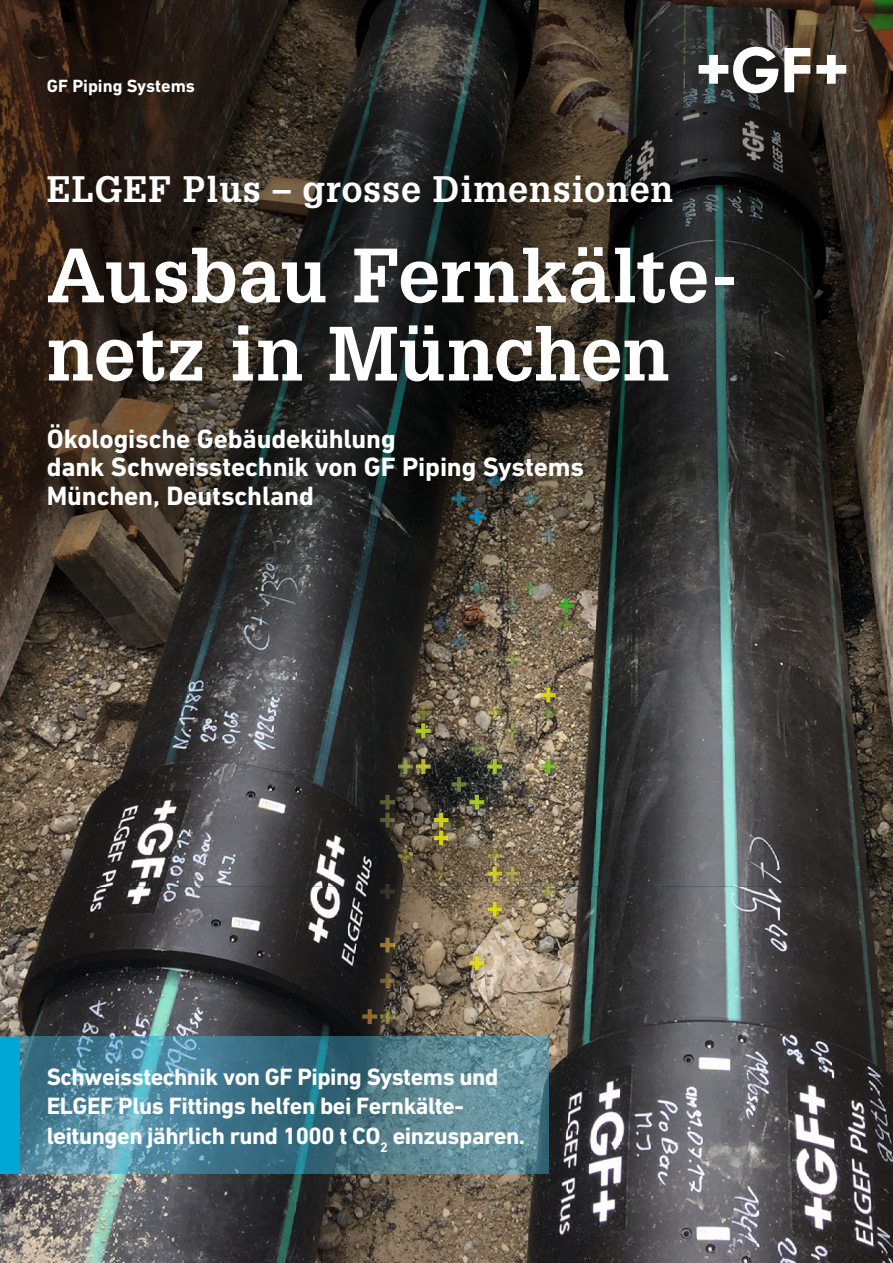
<style>
.page{position:relative;width:893px;height:1263px;background:#fff}
.page>*{position:absolute;margin:0;border:0;box-sizing:border-box;transform-origin:0 0}
.t1{font:700 75px/78.3px "Glypha LT Pro";letter-spacing:.005em;color:#fff}
.t2{font:700 36px "Glypha LT Pro";letter-spacing:.025em;color:#fff}
.t3{font:700 27px/28.5px "DIN Next W1 G";letter-spacing:-.005em;color:#fff}
.t4{font:700 24px/29.4px "DIN Next W1 G";letter-spacing:-.02em;color:#fff}
.t5{font:700 18px "DIN Next W1 G";color:#fff}
</style>
<div class="page">
<img style="left:0;top:0;width:893px;height:1263px">
<svg style="left:699px;top:47px;width:79px;height:46px"></svg>
<svg style="left:784px;top:48px;width:26px;height:44px"></svg>
<svg style="left:816px;top:55px;width:30px;height:29px"></svg>
<img style="left:362px;top:1009px;width:15px;height:15px">
<img style="left:380px;top:795px;width:15px;height:15px">
<img style="left:380px;top:813px;width:15px;height:14px">
<img style="left:380px;top:887px;width:15px;height:12px">
<svg style="left:385px;top:884px;width:5px;height:3px"></svg>
<img style="left:380px;top:938px;width:15px;height:14px">
<img style="left:380px;top:973px;width:15px;height:15px">
<img style="left:380px;top:1009px;width:15px;height:15px">
<img style="left:398px;top:759px;width:15px;height:15px">
<img style="left:398px;top:848px;width:15px;height:15px">
<img style="left:416px;top:705px;width:15px;height:15px">
<img style="left:416px;top:723px;width:15px;height:15px">
<img style="left:416px;top:759px;width:15px;height:15px">
<img style="left:434px;top:616px;width:15px;height:15px">
<img style="left:434px;top:813px;width:15px;height:14px">
<img style="left:434px;top:830px;width:15px;height:15px">
<img style="left:434px;top:866px;width:15px;height:15px">
<img style="left:452px;top:491px;width:14px;height:15px">
<img style="left:452px;top:634px;width:14px;height:15px">
<img style="left:452px;top:777px;width:14px;height:15px">
<img style="left:469px;top:509px;width:15px;height:15px">
<img style="left:469px;top:580px;width:15px;height:15px">
<img style="left:469px;top:741px;width:15px;height:15px">
<img style="left:469px;top:795px;width:15px;height:15px">
<img style="left:469px;top:955px;width:15px;height:15px">
<img style="left:487px;top:473px;width:15px;height:15px">
<img style="left:487px;top:705px;width:15px;height:15px">
<img style="left:487px;top:759px;width:15px;height:15px">
<img style="left:487px;top:848px;width:15px;height:15px">
<img style="left:487px;top:866px;width:15px;height:15px">
<img style="left:487px;top:902px;width:15px;height:15px">
<img style="left:505px;top:598px;width:15px;height:15px">
<img style="left:505px;top:652px;width:15px;height:15px">
<img style="left:505px;top:723px;width:15px;height:15px">
<img style="left:505px;top:866px;width:15px;height:15px">
<img style="left:523px;top:491px;width:15px;height:15px">
<img style="left:523px;top:580px;width:15px;height:15px">
<img style="left:541px;top:527px;width:15px;height:15px">
<img style="left:541px;top:688px;width:15px;height:14px">
<img style="left:541px;top:705px;width:15px;height:15px">
<img style="left:541px;top:759px;width:15px;height:15px">
<img style="left:541px;top:887px;width:15px;height:12px">
<svg style="left:546px;top:884px;width:4px;height:3px"></svg>
<img style="left:559px;top:598px;width:15px;height:15px">
<img style="left:559px;top:616px;width:15px;height:15px">
<img style="left:20px;top:1037px;width:529px;height:137px">
<div style="left:0;top:1037px;width:20px;height:137px;background:#00a6d5"></div>
<p class="t5" style="left:47px;top:76px;width:150px">GF Piping Systems</p>
<h2 class="t2" style="left:47px;top:167px;width:628px">ELGEF Plus – grosse Dimensionen</h2>
<h1 class="t1" style="left:47px;top:235px;width:693px">Ausbau Fernkälte&shy;netz in München</h1>
<p class="t3" style="left:47px;top:424px;width:539px">Ökologische Gebäudekühlung<br>dank Schweisstechnik von GF Piping Systems<br>München, Deutschland</p>
<p class="t4" style="left:47px;top:1062px;width:480px">Schweisstechnik von GF Piping Systems und<br>ELGEF Plus Fittings helfen bei Fernkälte&shy;leitungen jährlich rund 1000 t CO<sub>2</sub> einzusparen.</p>
</div>
